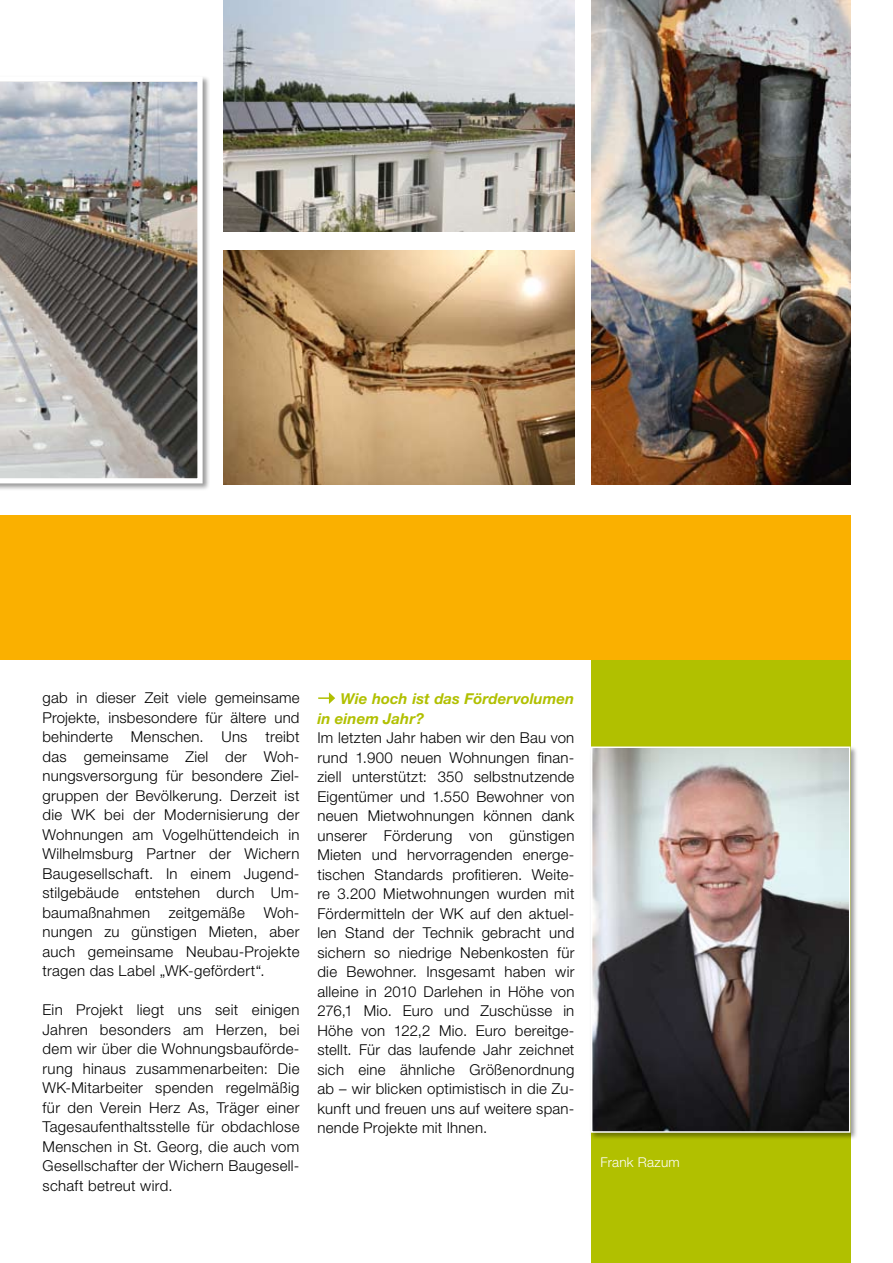
<style>
.page{position:relative;width:893px;height:1263px;background:#fff}
.page>*{position:absolute;margin:0;border:0;box-sizing:border-box;transform-origin:0 0}
.t1{font:300 15px/19.5px "Helvetica Neue LT Pro";letter-spacing:.02em;color:#000;text-align:justify}
.t2{font:italic 700 15px/19.5px "Helvetica Neue LT Pro";letter-spacing:.005em;color:#b1c000}
.t3{font:300 13.5px "Helvetica Neue LT Pro";letter-spacing:.02em;color:#fff}
</style>
<div class="page">
<div style="left:591px;top:659px;width:259px;height:604px;background:#b1c000"></div>
<div style="left:589px;top:745px;width:269px;height:395px;background:#000;opacity:.4"></div>
<img style="left:594px;top:749px;width:253px;height:381px">
<div style="left:591px;top:746px;width:259px;height:387px;border:2px solid #fff"></div>
<img style="left:223px;top:0;width:351px;height:231px">
<img style="left:223px;top:250px;width:351px;height:234px">
<div style="left:0;top:75px;width:210px;height:416px;background:#000;opacity:.4"></div>
<img style="left:0;top:77px;width:203px;height:406px">
<img style="left:591px;top:0;width:259px;height:484px">
<div style="left:0;top:516px;width:850px;height:144px;background:#fab000"></div>
<svg style="left:318px;top:692px;width:17px;height:12px"></svg>
<p class="t1" style="left:43px;top:688px;width:258px;text-align:left">gab in dieser Zeit viele gemeinsame Projekte, insbesondere für ältere und behinderte Menschen. Uns treibt das gemeinsame Ziel der Woh&shy;nungsversorgung für besondere Ziel&shy;gruppen der Bevölkerung. Derzeit ist die WK bei der Modernisierung der Wohnungen am Vogelhüttendeich in Wilhelmsburg Partner der Wichern Baugesellschaft. In einem Jugend&shy;stilgebäude entstehen durch Um&shy;baumaßnahmen zeitgemäße Woh&shy;nungen zu günstigen Mieten, aber auch gemeinsame Neubau-Projekte tragen das Label „WK-gefördert“.</p>
<p class="t1" style="left:43px;top:1000px;width:258px">Ein Projekt liegt uns seit einigen Jahren besonders am Herzen, bei dem wir über die Wohnungsbauförde&shy;rung hinaus zusammenarbeiten: Die WK-Mitarbeiter spenden regelmäßig für den Verein Herz As, Träger einer Tagesaufenthaltsstelle für obdachlose Menschen in St. Georg, die auch vom Gesellschafter der Wichern Baugesell&shy;schaft betreut wird.</p>
<p class="t2" style="left:317px;top:688px;width:258px;text-indent:23px">Wie hoch ist das Fördervolumen in einem Jahr?</p>
<p class="t1" style="left:317px;top:728px;width:258px">Im letzten Jahr haben wir den Bau von rund 1.900 neuen Wohnungen finan&shy;ziell unterstützt: 350 selbstnutzende Eigentümer und 1.550 Bewohner von neuen Mietwohnungen können dank unserer Förderung von günstigen Mieten und hervorragenden energe&shy;tischen Standards profitieren. Weite&shy;re 3.200 Mietwohnungen wurden mit Fördermitteln der WK auf den aktuel&shy;len Stand der Technik gebracht und sichern so niedrige Nebenkosten für die Bewohner. Insgesamt haben wir alleine in 2010 Darlehen in Höhe von 276,1 Mio. Euro und Zuschüsse in Höhe von 122,2 Mio. Euro bereitge&shy;stellt. Für das laufende Jahr zeichnet sich eine ähnliche Größenordnung ab – wir blicken optimistisch in die Zu&shy;kunft und freuen uns auf weitere span&shy;nende Projekte mit Ihnen.</p>
<p class="t3" style="left:600px;top:1153px;width:81px">Frank Razum</p>
</div>
